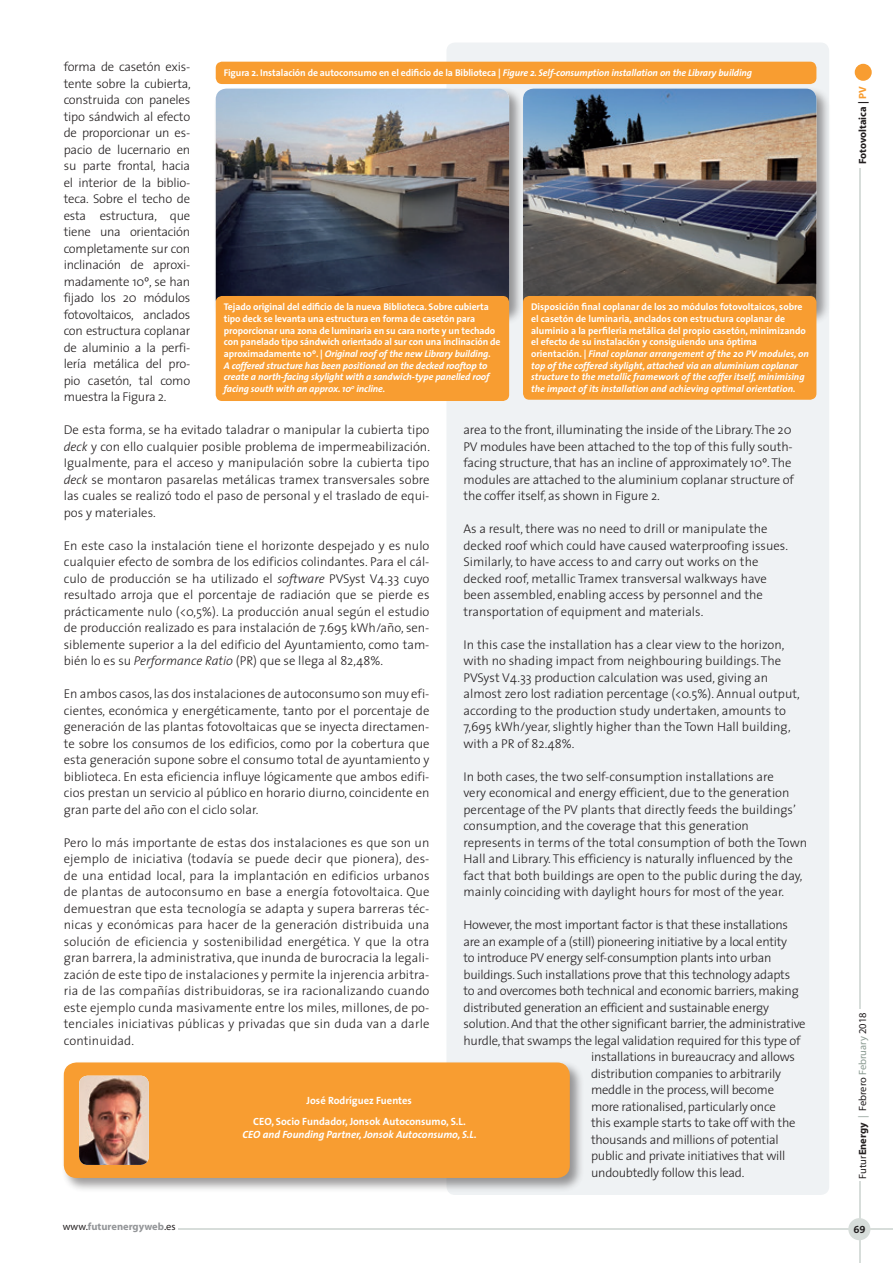
<style>
.page{position:relative;width:893px;height:1263px;background:#fff}
.page>*{position:absolute;margin:0;border:0;box-sizing:border-box;transform-origin:0 0}
.t1{font:300 12.75px/16.5px "The Sans";letter-spacing:-.01em;color:#231f20;text-align:justify}
.t2{font:700 10.5px/21.1px "The Sans";color:#fff;text-align:center}
.t3{font:italic 700 10.5px "The Sans";color:#fff}
.t4{font:10.5px "Myriad";color:#231f20}
.t5{font:700 10.5px "Myriad";color:#939598}
.t6{font:700 10.5px "Myriad";color:#231f20}
.t7{font:10.5px "The Sans Bold Caps";color:#231f20}
.t8{font:700 9.75px/11.7px "The Sans";letter-spacing:-.01em;color:#fff}
.s1{font-style:italic}
.s2{color:#f89d31}
.s3{font-weight:700}
.s4{color:#8b9b92}
.s5{font-weight:400;color:#231f20}
</style>
<div class="page">
<div style="left:855px;top:64px;width:17px;height:17px;background:#f89d31;border-radius:50%"></div>
<hr style="left:859px;top:168px;width:1px;height:840px;background:#d7ddda">
<hr style="left:178px;top:1228px;width:715px;height:2px;background:#d7ddda">
<hr style="left:859px;top:1181px;width:1px;height:82px;background:#d7ddda">
<div style="left:848px;top:1218px;width:22px;height:22px;background:#d7ddda;border-radius:50%"></div>
<div style="left:446px;top:43px;width:383px;height:1152px;background:#eff2f4;border-radius:9px"></div>
<div style="left:61px;top:1060px;width:523px;height:132px;background:#231f20;opacity:.45"></div>
<div style="left:64px;top:1062px;width:506px;height:116px;background:#f89d31;border-radius:13px"></div>
<img style="left:79px;top:1076px;width:70px;height:89px">
<div style="left:216px;top:62px;width:600px;height:22px;background:#f89d31;border-radius:6px"></div>
<div style="left:521px;top:86px;width:310px;height:239px;background:#231f20;opacity:.45"></div>
<img style="left:524px;top:89px;width:292px;height:211px">
<div style="left:213px;top:86px;width:311px;height:239px;background:#231f20;opacity:.45"></div>
<img style="left:216px;top:89px;width:293px;height:211px">
<div style="left:216px;top:296px;width:293px;height:105px;background:#f89d31;border-radius:6px"></div>
<div style="left:523px;top:296px;width:293px;height:104px;background:#f89d31;border-radius:6px"></div>
<p class="t1" style="left:64px;top:58px;width:129px">forma de casetón exis&shy;tente sobre la cubierta, construida con paneles tipo sándwich al efecto de proporcionar un es&shy;pacio de lucernario en su parte frontal, hacia el interior de la biblio&shy;teca. Sobre el techo de esta estructura, que tiene una orientación completamente sur con inclinación de aproxi&shy;madamente 10º, se han fijado los 20 módulos fotovoltaicos, anclados con estructura coplanar de aluminio a la perfi&shy;lería metálica del pro&shy;pio casetón, tal como muestra la Figura 2.</p>
<p class="t1" style="left:64px;top:421px;width:368px">De esta forma, se ha evitado taladrar o manipular la cubierta tipo <span class="s1">deck</span> y con ello cualquier posible problema de impermeabilización.<br>Igualmente, para el acceso y manipulación sobre la cubierta tipo <span class="s1">deck</span> se montaron pasarelas metálicas tramex transversales sobre las cuales se realizó todo el paso de personal y el traslado de equi&shy;pos y materiales.</p>
<p class="t1" style="left:64px;top:537px;width:367px">En este caso la instalación tiene el horizonte despejado y es nulo cualquier efecto de sombra de los edificios colindantes. Para el cál&shy;culo de producción se ha utilizado el <span class="s1">software</span> PVSyst V4.33 cuyo resultado arroja que el porcentaje de radiación que se pierde es prácticamente nulo (&lt;0,5%). La producción anual según el estudio de producción realizado es para instalación de 7.695 kWh/año, sen&shy;siblemente superior a la del edificio del Ayuntamiento, como tam&shy;bién lo es su <span class="s1">Performance Ratio</span> (PR) que se llega al 82,48%.</p>
<p class="t1" style="left:64px;top:685px;width:367px">En ambos casos, las dos instalaciones de autoconsumo son muy efi&shy;cientes, económica y energéticamente, tanto por el porcentaje de generación de las plantas fotovoltaicas que se inyecta directamen&shy;te sobre los consumos de los edificios, como por la cobertura que esta generación supone sobre el consumo total de ayuntamiento y biblioteca. En esta eficiencia influye lógicamente que ambos edifi&shy;cios prestan un servicio al público en horario diurno, coincidente en gran parte del año con el ciclo solar.</p>
<p class="t1" style="left:64px;top:834px;width:367px">Pero lo más importante de estas dos instalaciones es que son un ejemplo de iniciativa (todavía se puede decir que pionera), des&shy;de una entidad local, para la implantación en edificios urbanos de plantas de autoconsumo en base a energía fotovoltaica. Que demuestran que esta tecnología se adapta y supera barreras téc&shy;nicas y económicas para hacer de la generación distribuida una solución de eficiencia y sostenibilidad energética. Y que la otra gran barrera, la administrativa, que inunda de burocracia la legali&shy;zación de este tipo de instalaciones y permite la injerencia arbitra&shy;ria de las compañías distribuidoras, se ira racionalizando cuando este ejemplo cunda masivamente entre los miles, millones, de po&shy;tenciales iniciativas públicas y privadas que sin duda van a darle continuidad.</p>
<p class="t8" style="left:224px;top:66px;width:530px">Figura 2. Instalación de autoconsumo en el edificio de la Biblioteca | <span class="s1">Figure 2. Self-consumption installation on the Library building</span></p>
<p class="t8" style="left:224px;top:301px;width:278px">Tejado original del edificio de la nueva Biblioteca. Sobre cubierta tipo deck se levanta una estructura en forma de casetón para proporcionar una zona de luminaria en su cara norte y un techado con panelado tipo sándwich orientado al sur con una inclinación de aproximadamente 10º. | <span class="s1">Original roof of the new Library building.<br>A coffered structure has been positioned on the decked rooftop to create a north-facing skylight with a sandwich-type panelled roof facing south with an approx. 10</span><sup>0</sup> <span class="s1">incline.</span></p>
<p class="t8" style="left:531px;top:301px;width:279px">Disposición final coplanar de los 20 módulos fotovoltaicos, sobre el casetón de luminaria, anclados con estructura coplanar de aluminio a la perfileria metálica del propio casetón, minimizando el efecto de su instalación y consiguiendo una óptima orientación. | <span class="s1">Final coplanar arrangement of the 20 PV modules, on top of the coffered skylight, attached via an aluminium coplanar structure to the metallic framework of the coffer itself, minimising the impact of its installation and achieving optimal orientation.</span></p>
<p class="t1" style="left:463px;top:421px;width:332px;text-align:left">area to the front, illuminating the inside of the Library. The 20<br>PV modules have been attached to the top of this fully south&shy;facing structure, that has an incline of approximately 10º. The modules are attached to the aluminium coplanar structure of the coffer itself, as shown in Figure 2.</p>
<p class="t1" style="left:463px;top:520px;width:326px;text-align:left">As a result, there was no need to drill or manipulate the decked roof which could have caused waterproofing issues.<br>Similarly, to have access to and carry out works on the decked roof, metallic Tramex transversal walkways have been assembled, enabling access by personnel and the transportation of equipment and materials.</p>
<p class="t1" style="left:463px;top:636px;width:338px;text-align:left">In this case the installation has a clear view to the horizon, with no shading impact from neighbouring buildings. The PVSyst V4.33 production calculation was used, giving an almost zero lost radiation percentage (&lt;0.5%). Annual output, according to the production study undertaken, amounts to 7,695 kWh/year, slightly higher than the Town Hall building, with a PR of 82.48%.</p>
<p class="t1" style="left:463px;top:768px;width:345px;text-align:left">In both cases, the two self-consumption installations are<br>very economical and energy efficient, due to the generation percentage of the PV plants that directly feeds the buildings’ consumption, and the coverage that this generation represents in terms of the total consumption of both the Town Hall and Library. This efficiency is naturally influenced by the fact that both buildings are open to the public during the day, mainly coinciding with daylight hours for most of the year.</p>
<p class="t1" style="left:463px;top:916px;width:326px">However, the most important factor is that these installations</p>
<p class="t1" style="left:463px;top:933px;width:325px">are an example of a (still) pioneering initiative by a local entity</p>
<p class="t1" style="left:463px;top:949px;width:309px">to introduce PV energy self-consumption plants into urban</p>
<p class="t1" style="left:463px;top:966px;width:328px">buildings. Such installations prove that this technology adapts</p>
<p class="t1" style="left:463px;top:982px;width:337px">to and overcomes both technical and economic barriers, making</p>
<p class="t1" style="left:463px;top:999px;width:307px">distributed generation an efficient and sustainable energy</p>
<p class="t1" style="left:463px;top:1015px;width:344px">solution. And that the other significant barrier, the administrative</p>
<p class="t1" style="left:463px;top:1032px;width:338px">hurdle, that swamps the legal validation required for this type of</p>
<p class="t1" style="left:591px;top:1048px;width:205px">installations in bureaucracy and allows</p>
<p class="t1" style="left:591px;top:1065px;width:191px">distribution companies to arbitrarily</p>
<p class="t1" style="left:591px;top:1081px;width:184px">meddle in the process, will become</p>
<p class="t1" style="left:591px;top:1098px;width:186px">more rationalised, particularly once</p>
<p class="t1" style="left:591px;top:1114px;width:206px">this example starts to take off with the</p>
<p class="t1" style="left:591px;top:1131px;width:189px">thousands and millions of potential</p>
<p class="t1" style="left:591px;top:1147px;width:196px">public and private initiatives that will</p>
<p class="t1" style="left:591px;top:1164px;width:155px">undoubtedly follow this lead.</p>
<p class="t2" style="left:253px;top:1090px;width:214px">José Rodríguez Fuentes<br>CEO, Socio Fundador, Jonsok Autoconsumo, S.L.</p>
<p class="t3" style="left:242px;top:1125px;width:236px">CEO and Founding Partner, Jonsok Autoconsumo, S.L.</p>
<p class="t6" style="left:857px;top:164px;width:79px;rotate:-90deg">Fotovoltaica | <span class="s2">PV</span></p>
<p class="t4" style="left:857px;top:1178px;width:168px;rotate:-90deg">Futur<span class="s3">Energy</span> <span class="s4">|</span> Febrero <span class="s4">February</span> 2018</p>
<p class="t5" style="left:63px;top:1220px;width:114px"><span class="s5">www.</span>futurenergyweb<span class="s5">.es</span></p>
<p class="t7" style="left:853px;top:1220px;width:14px">69</p>
</div>
